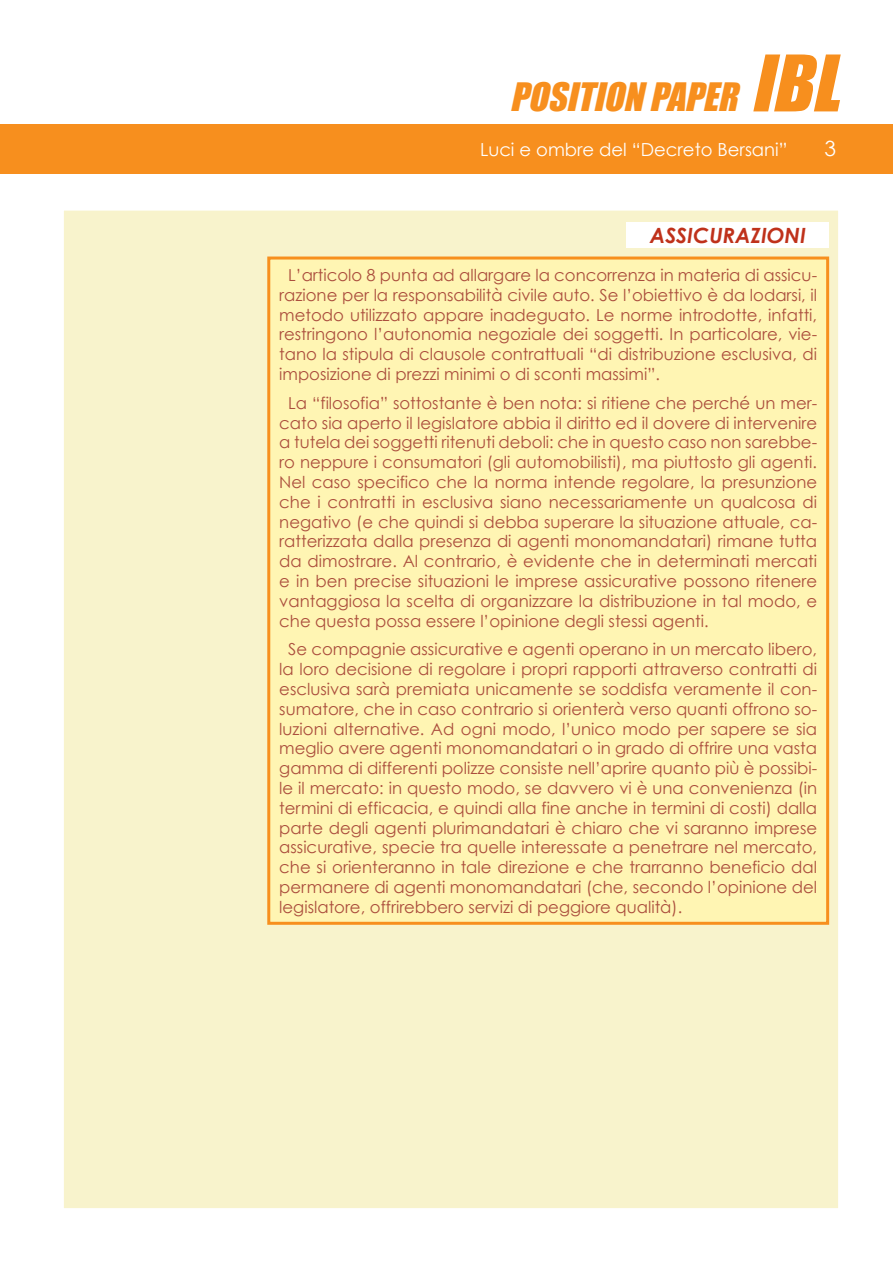
<style>
.page{position:relative;width:893px;height:1263px;background:#fff}
.page>*{position:absolute;margin:0;border:0;box-sizing:border-box;transform-origin:0 0}
.t1{font:italic 36px "Impact";color:#f78f1e}
.t2{font:italic 700 21px "Century Gothic";color:#bf311a}
.t3{font:18px "Century Gothic";color:#fff}
.t4{font:16.5px/19.8px "Century Gothic";color:#ab4e3d;text-align:justify}
.s1{font-size:72px}
</style>
<div class="page">
<div style="left:0;top:124px;width:893px;height:49px;background:#f78f1e"></div>
<div style="left:63px;top:210px;width:776px;height:998px;background:#f8f3cc"></div>
<div style="left:269px;top:258px;width:559px;height:665px;background:#fff5b3"></div>
<div style="left:267px;top:256px;width:562px;height:669px;border:3px solid #f78f1e"></div>
<div style="left:627px;top:222px;width:202px;height:25px;background:#fff"></div>
<h1 class="t1" style="left:510px;top:75px;width:348px">POSITION PAPER <span class="s1">IBL</span></h1>
<p class="t3" style="left:480px;top:139px;width:309px">Luci e ombre del “Decreto Bersani”</p>
<p class="t2" style="left:650px;top:221px;width:158px">ASSICURAZIONI</p>
<p class="t4" style="left:279px;top:265px;width:539px;text-indent:9px">L’articolo 8 punta ad allargare la concorrenza in materia di assicu&shy;razione per la responsabilità civile auto. Se l’obiettivo è da lodarsi, il metodo utilizzato appare inadeguato. Le norme introdotte, infatti, restringono l’autonomia negoziale dei soggetti. In particolare, vie&shy;tano la stipula di clausole contrattuali “di distribuzione esclusiva, di imposizione di prezzi minimi o di sconti massimi”.</p>
<p class="t4" style="left:279px;top:393px;width:539px;text-indent:9px">La “filosofia” sottostante è ben nota: si ritiene che perché un mer&shy;cato sia aperto il legislatore abbia il diritto ed il dovere di intervenire a tutela dei soggetti ritenuti deboli: che in questo caso non sarebbe&shy;ro neppure i consumatori (gli automobilisti), ma piuttosto gli agenti.<br>Nel caso specifico che la norma intende regolare, la presunzione che i contratti in esclusiva siano necessariamente un qualcosa di negativo (e che quindi si debba superare la situazione attuale, ca&shy;ratterizzata dalla presenza di agenti monomandatari) rimane tutta da dimostrare. Al contrario, è evidente che in determinati mercati e in ben precise situazioni le imprese assicurative possono ritenere vantaggiosa la scelta di organizzare la distribuzione in tal modo, e che questa possa essere l’opinione degli stessi agenti.</p>
<p class="t4" style="left:279px;top:639px;width:539px;text-indent:9px">Se compagnie assicurative e agenti operano in un mercato libero, la loro decisione di regolare i propri rapporti attraverso contratti di esclusiva sarà premiata unicamente se soddisfa veramente il con&shy;sumatore, che in caso contrario si orienterà verso quanti offrono so&shy;luzioni alternative. Ad ogni modo, l’unico modo per sapere se sia meglio avere agenti monomandatari o in grado di offrire una vasta gamma di differenti polizze consiste nell’aprire quanto più è possibi&shy;le il mercato: in questo modo, se davvero vi è una convenienza (in termini di efficacia, e quindi alla fine anche in termini di costi) dalla parte degli agenti plurimandatari è chiaro che vi saranno imprese assicurative, specie tra quelle interessate a penetrare nel mercato, che si orienteranno in tale direzione e che trarranno beneficio dal permanere di agenti monomandatari (che, secondo l’opinione del legislatore, offrirebbero servizi di peggiore qualità).</p>
</div>
